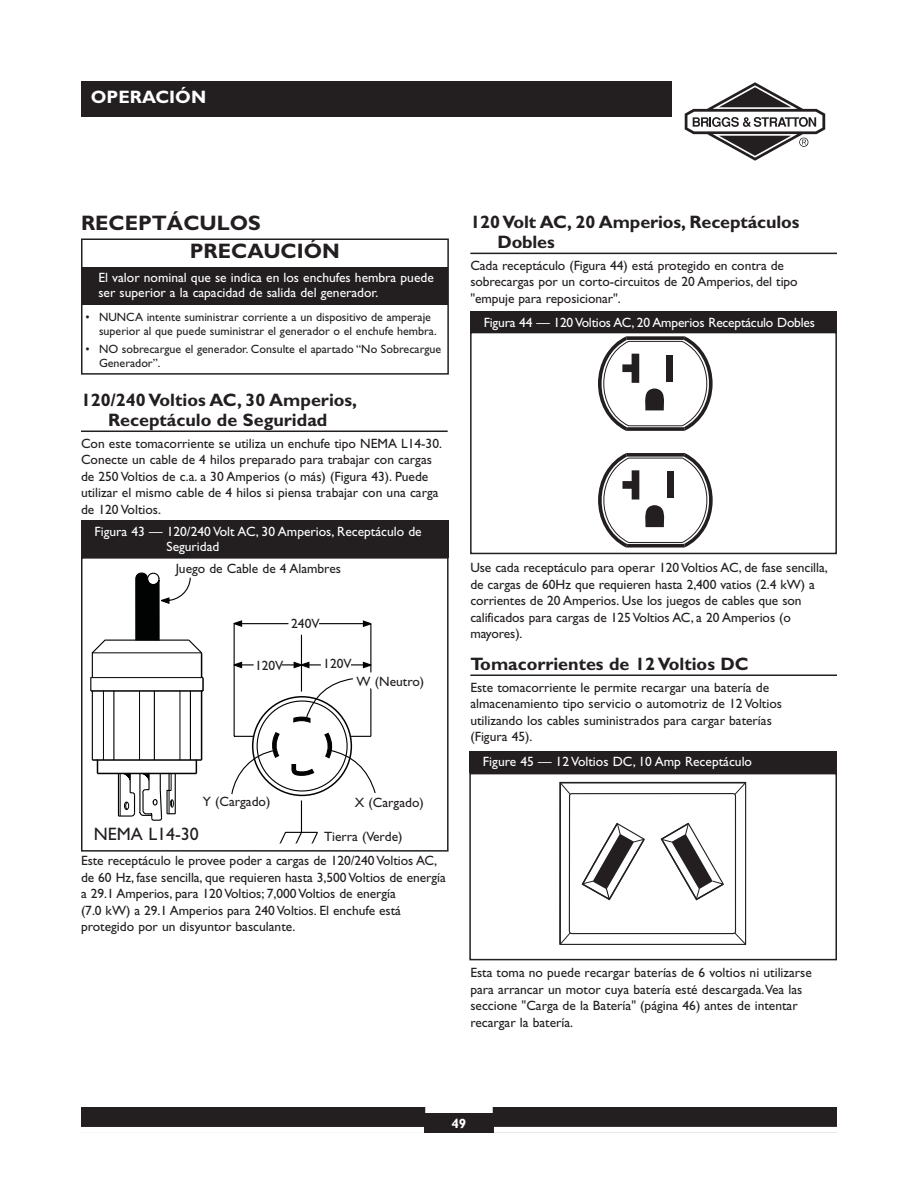
<style>
.page{position:relative;width:918px;height:1188px;background:#fff}
.page>*{position:absolute;margin:0;border:0;box-sizing:border-box;transform-origin:0 0}
.t1{font:700 21px "Gill Sans";color:#231f20}
.t2{font:700 18px/19.5px "Gill Sans";color:#231f20;text-align:center}
.t3{font:18px "Gill Sans";color:#231f20}
.t4{font:700 18px "Gill Sans";color:#fff}
.t5{font:13.5px/16.5px "Gill Sans";color:#231f20}
.t6{font:13.5px/15px "Gill Sans";color:#fff}
.t7{font:700 13.5px "Gill Sans";color:#fff}
.t8{font:12px/14.4px "Gill Sans";color:#231f20}
</style>
<div class="page">
<div style="left:81px;top:1107px;width:756px;height:26px;background:#231f20"></div>
<div style="left:425px;top:1107px;width:68px;height:6px;background:#fff"></div>
<div style="left:494px;top:1127px;width:343px;height:6px;background:#fff"></div>
<div style="left:81px;top:1127px;width:343px;height:6px;background:#fff"></div>
<div style="left:81px;top:81px;width:592px;height:36px;background:#231f20"></div>
<svg style="left:685px;top:82px;width:140px;height:79px"></svg>
<hr style="left:81px;top:431px;width:367px;height:1px;background:#231f20">
<hr style="left:470px;top:253px;width:367px;height:1px;background:#231f20">
<hr style="left:470px;top:674px;width:367px;height:2px;background:#231f20">
<div style="left:81px;top:239px;width:368px;height:136px;border:2px solid #231f20"></div>
<div style="left:82px;top:268px;width:366px;height:37px;background:#231f20"></div>
<svg style="left:90px;top:572px;width:286px;height:272px"></svg>
<div style="left:81px;top:557px;width:368px;height:295px;border:2px solid #231f20"></div>
<div style="left:81px;top:520px;width:368px;height:37px;background:#231f20"></div>
<svg style="left:598px;top:336px;width:115px;height:95px"></svg>
<svg style="left:598px;top:453px;width:115px;height:95px"></svg>
<div style="left:470px;top:332px;width:367px;height:222px;border:2px solid #231f20"></div>
<div style="left:470px;top:311px;width:367px;height:22px;background:#231f20"></div>
<svg style="left:559px;top:781px;width:188px;height:164px"></svg>
<div style="left:469px;top:773px;width:368px;height:187px;border:2px solid #231f20"></div>
<div style="left:469px;top:751px;width:368px;height:22px;background:#231f20"></div>
<h2 class="t4" style="left:91px;top:91px;width:117px">OPERACIÓN</h2>
<h1 class="t1" style="left:81px;top:216px;width:181px">RECEPTÁCULOS</h1>
<h1 class="t1" style="left:190px;top:244px;width:152px">PRECAUCIÓN</h1>
<p class="t6" style="left:98px;top:271px;width:337px">El valor nominal que se indica en los enchufes hembra puede ser superior a la capacidad de salida del generador.</p>
<p class="t8" style="left:99px;top:311px;width:339px;text-indent:-14px">• NUNCA intente suministrar corriente a un dispositivo de amperaje superior al que puede suministrar el generador o el enchufe hembra.</p>
<p class="t8" style="left:99px;top:343px;width:344px;text-indent:-14px">• NO sobrecargue el generador. Consulte el apartado “No Sobrecargue<br>Generador”.</p>
<h2 class="t2" style="left:81px;top:392px;width:278px">120/240 Voltios AC, 30 Amperios,<br>Receptáculo de Seguridad</h2>
<p class="t5" style="left:81px;top:436px;width:363px">Con este tomacorriente se utiliza un enchufe tipo NEMA L14-30.<br>Conecte un cable de 4 hilos preparado para trabajar con cargas de 250 Voltios de c.a. a 30 Amperios (o más) (Figura 43). Puede utilizar el mismo cable de 4 hilos si piensa trabajar con una carga de 120 Voltios.</p>
<p class="t6" style="left:166px;top:525px;width:257px;text-indent:-72px">Figura 43 — 120/240 Volt AC, 30 Amperios, Receptáculo de<br>Seguridad</p>
<p class="t5" style="left:176px;top:562px;width:167px">Juego de Cable de 4 Alambres</p>
<p class="t5" style="left:291px;top:617px;width:30px">240V</p>
<p class="t5" style="left:255px;top:659px;width:30px">120V</p>
<p class="t5" style="left:323px;top:657px;width:30px">120V</p>
<p class="t5" style="left:357px;top:675px;width:69px">W (Neutro)</p>
<p class="t5" style="left:203px;top:794px;width:69px">Y (Cargado)</p>
<p class="t5" style="left:355px;top:795px;width:70px">X (Cargado)</p>
<h2 class="t3" style="left:94px;top:828px;width:107px">NEMA L14-30</h2>
<p class="t5" style="left:324px;top:830px;width:80px">Tierra (Verde)</p>
<p class="t5" style="left:81px;top:854px;width:366px">Este receptáculo le provee poder a cargas de 120/240 Voltios AC, de 60 Hz, fase sencilla, que requieren hasta 3,500 Voltios de energía a 29.1 Amperios, para 120 Voltios; 7,000 Voltios de energía<br>(7.0 kW) a 29.1 Amperios para 240 Voltios. El enchufe está protegido por un disyuntor basculante.</p>
<h2 class="t2" style="left:497px;top:214px;width:304px;text-align:left;text-indent:-27px">120 Volt AC, 20 Amperios, Receptáculos<br>Dobles</h2>
<p class="t5" style="left:470px;top:258px;width:329px">Cada receptáculo (Figura 44) está protegido en contra de sobrecargas por un corto-circuitos de 20 Amperios, del tipo "empuje para reposicionar".</p>
<p class="t6" style="left:484px;top:316px;width:333px">Figura 44 — 120 Voltios AC, 20 Amperios Receptáculo Dobles</p>
<p class="t5" style="left:470px;top:561px;width:359px">Use cada receptáculo para operar 120 Voltios AC, de fase sencilla, de cargas de 60Hz que requieren hasta 2,400 vatios (2.4 kW) a corrientes de 20 Amperios. Use los juegos de cables que son calificados para cargas de 125 Voltios AC, a 20 Amperios (o mayores).</p>
<h2 class="t2" style="left:470px;top:656px;width:280px">Tomacorrientes de 12 Voltios DC</h2>
<p class="t5" style="left:470px;top:680px;width:313px">Este tomacorriente le permite recargar una batería de almacenamiento tipo servicio o automotriz de 12 Voltios utilizando los cables suministrados para cargar baterías (Figura 45).</p>
<p class="t6" style="left:483px;top:756px;width:271px">Figure 45 — 12 Voltios DC, 10 Amp Receptáculo</p>
<p class="t5" style="left:470px;top:966px;width:343px">Esta toma no puede recargar baterías de 6 voltios ni utilizarse para arrancar un motor cuya batería esté descargada.Vea las seccione "Carga de la Batería" (página 46) antes de intentar recargar la batería.</p>
<p class="t7" style="left:452px;top:1119px;width:16px">49</p>
</div>
